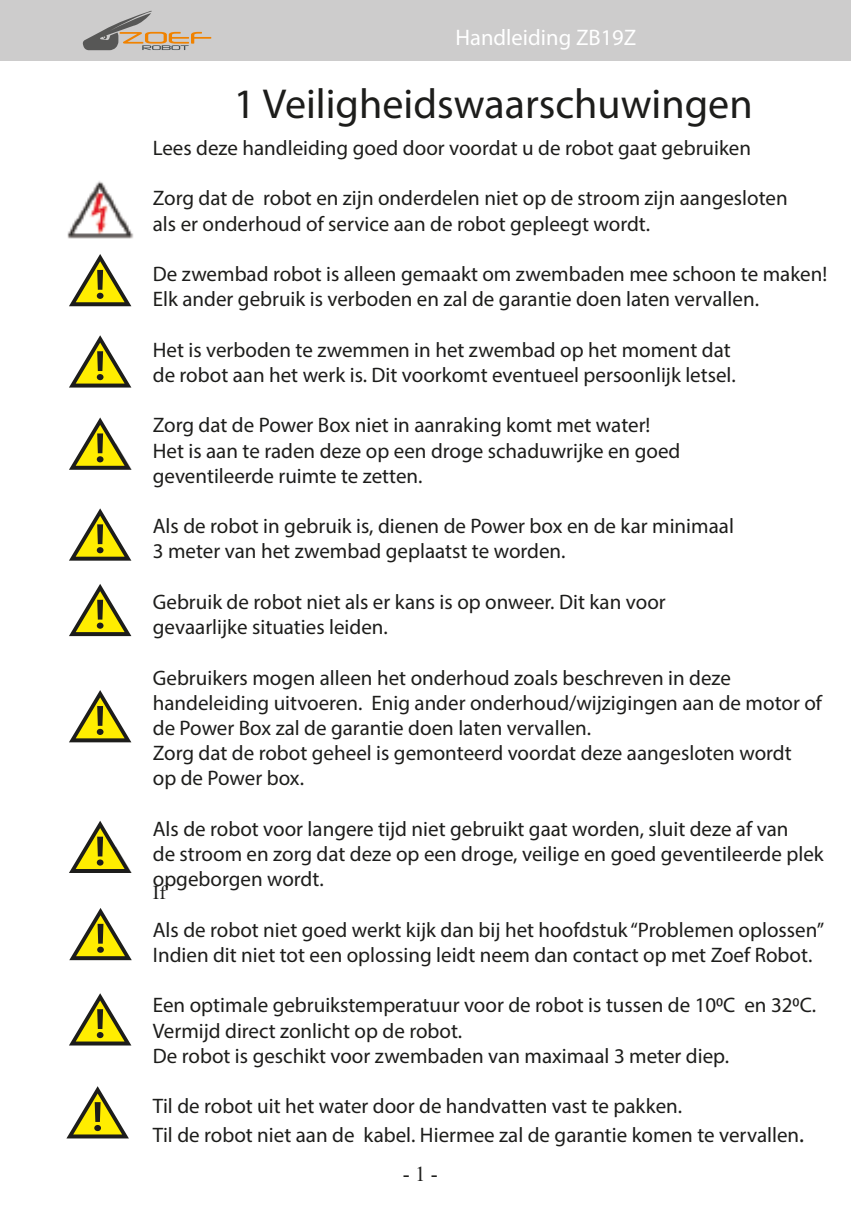
<style>
.page{position:relative;width:851px;height:1217px;background:#fff}
.page>*{position:absolute;margin:0;border:0;box-sizing:border-box;transform-origin:0 0}
.t1{font:42px "Myriad Pro";color:#1d1d1b}
.t2{font:22.5px "Myriad Pro";color:#fff}
.t3{font:21px/25.2px "Myriad Pro";color:#1d1d1b}
.t4{font:21px "Times New Roman";color:#1d1d1b}
.t5{font:19.5px "Times New Roman";color:#1d1d1b}
.s1{font-size:24px}
</style>
<div class="page">
<svg style="left:69px;top:254px;width:62px;height:52px"></svg>
<svg style="left:69px;top:335px;width:62px;height:52px"></svg>
<svg style="left:69px;top:417px;width:62px;height:52px"></svg>
<svg style="left:69px;top:508px;width:62px;height:52px"></svg>
<svg style="left:69px;top:584px;width:62px;height:52px"></svg>
<svg style="left:69px;top:690px;width:62px;height:52px"></svg>
<svg style="left:69px;top:820px;width:62px;height:52px"></svg>
<svg style="left:70px;top:908px;width:61px;height:51px"></svg>
<img style="left:67px;top:181px;width:67px;height:58px">
<svg style="left:69px;top:993px;width:62px;height:52px"></svg>
<svg style="left:66px;top:1086px;width:63px;height:52px"></svg>
<div style="left:0;top:0;width:850px;height:61px;background:#cdcccc"></div>
<svg style="left:83px;top:11px;width:128px;height:39px"></svg>
<p class="t2" style="left:455px;top:23px;width:182px">Handleiding ZB19Z</p>
<h1 class="t1" style="left:234px;top:78px;width:520px">1 Veiligheidswaarschuwingen</h1>
<p class="t3" style="left:153px;top:135px;width:599px">Lees deze handleiding goed door voordat u de robot gaat gebruiken</p>
<p class="t3" style="left:153px;top:185px;width:636px">Zorg dat de robot en zijn onderdelen niet op de stroom zijn aangesloten als er onderhoud of service aan de robot gepleegt wordt.</p>
<p class="t3" style="left:153px;top:261px;width:676px">De zwembad robot is alleen gemaakt om zwembaden mee schoon te maken!<br>Elk ander gebruik is verboden en zal de garantie doen laten vervallen.</p>
<p class="t3" style="left:153px;top:336px;width:584px">Het is verboden te zwemmen in het zwembad op het moment dat de robot aan het werk is. Dit voorkomt eventueel persoonlijk letsel.</p>
<p class="t3" style="left:153px;top:412px;width:529px">Zorg dat de Power Box niet in aanraking komt met water!<br>Het is aan te raden deze op een droge schaduwrijke en goed geventileerde ruimte te zetten.</p>
<p class="t3" style="left:153px;top:513px;width:582px">Als de robot in gebruik is, dienen de Power box en de kar minimaal<br>3 meter van het zwembad geplaatst te worden.</p>
<p class="t3" style="left:153px;top:588px;width:514px">Gebruik de robot niet als er kans is op onweer. Dit kan voor gevaarlijke situaties leiden.</p>
<p class="t3" style="left:153px;top:664px;width:670px">Gebruikers mogen alleen het onderhoud zoals beschreven in deze handeleiding uitvoeren. Enig ander onderhoud/wijzigingen aan de motor of de Power Box zal de garantie doen laten vervallen.<br>Zorg dat de robot geheel is gemonteerd voordat deze aangesloten wordt<br>op de Power box.</p>
<p class="t3" style="left:153px;top:815px;width:672px">Als de robot voor langere tijd niet gebruikt gaat worden, sluit deze af van<br>de stroom en zorg dat deze op een droge, veilige en goed geventileerde plek opgeborgen wordt.</p>
<p class="t3" style="left:153px;top:916px;width:672px">Als de robot niet goed werkt kijk dan bij het hoofdstuk “Problemen oplossen”<br>Indien dit niet tot een oplossing leidt neem dan contact op met Zoef Robot.</p>
<p class="t3" style="left:153px;top:992px;width:664px">Een optimale gebruikstemperatuur voor de robot is tussen de 100C en 320C.<br>Vermijd direct zonlicht op de robot.<br>De robot is geschikt voor zwembaden van maximaal 3 meter diep.</p>
<p class="t3" style="left:153px;top:1091px;width:652px;line-height:28.8px">Til de robot uit het water door de handvatten vast te pakken.<br>Til de robot niet aan de kabel. Hiermee zal de garantie komen te vervallen<span class="s1">.</span></p>
<p class="t5" style="left:153px;top:878px;width:15px">If</p>
<p class="t4" style="left:403px;top:1159px;width:36px">- 1 -</p>
</div>
